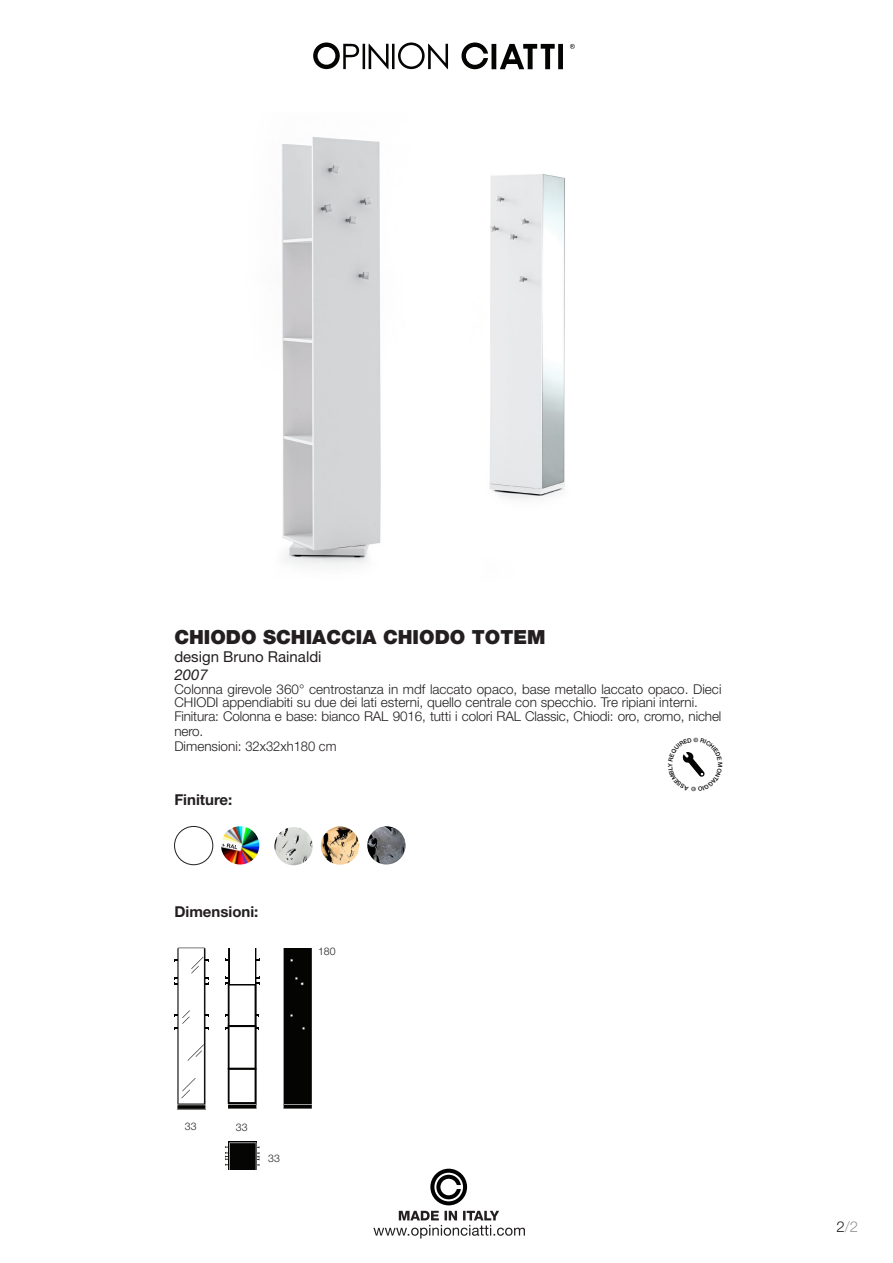
<style>
.page{position:relative;width:893px;height:1263px;background:#fff}
.page>*{position:absolute;margin:0;border:0;box-sizing:border-box;transform-origin:0 0}
.t1{font:900 19.5px "Helvetica Neue";color:#231f20}
.t2{font:700 15px "Helvetica Neue East A";color:#231f20}
.t3{font:15px "Helvetica Neue";color:#231f20}
.t4{font:italic 15px "Helvetica Neue";color:#231f20}
.t5{font:300 15px "Helvetica Neue";color:#939598}
.t6{font:300 13.5px/13.5px "Helvetica Neue";color:#231f20}
.t7{font:300 10.5px "Helvetica Neue";color:#231f20}
.s1{color:#231f20}
</style>
<div class="page">
<svg style="left:373px;top:1211px;width:152px;height:27px"></svg>
<svg style="left:430px;top:1169px;width:37px;height:36px"></svg>
<svg style="left:434px;top:1173px;width:29px;height:28px"></svg>
<svg style="left:436px;top:1174px;width:25px;height:26px"></svg>
<svg style="left:313px;top:42px;width:262px;height:27px"></svg>
<img style="left:281px;top:137px;width:284px;height:429px">
<div style="left:174px;top:826px;width:39px;height:39px;border:1px solid #231f20;border-radius:50%"></div>
<img style="left:221px;top:826px;width:38px;height:39px">
<svg style="left:222px;top:843px;width:15px;height:6px"></svg>
<img style="left:274px;top:827px;width:39px;height:38px;border-radius:19px">
<img style="left:321px;top:826px;width:38px;height:39px">
<img style="left:367px;top:826px;width:39px;height:38px;border-radius:19px">
<svg style="left:225px;top:948px;width:35px;height:161px"></svg>
<svg style="left:283px;top:948px;width:29px;height:161px;background:#0d0e0c"></svg>
<svg style="left:174px;top:947px;width:35px;height:162px"></svg>
<div style="left:228px;top:1141px;width:29px;height:29px;background:#050604"></div>
<svg style="left:225px;top:1142px;width:34px;height:28px"></svg>
<svg style="left:682px;top:752px;width:23px;height:25px"></svg>
<p class="t1" style="left:174px;top:626px;width:373px">CHIODO SCHIACCIA CHIODO TOTEM</p>
<p class="t3" style="left:174px;top:648px;width:149px">design Bruno Rainaldi</p>
<p class="t4" style="left:174px;top:666px;width:35px">2007</p>
<p class="t6" style="left:174px;top:682px;width:549px">Colonna girevole 360° centrostanza in mdf laccato opaco, base metallo laccato opaco. Dieci<br>CHIODI appendiabiti su due dei lati esterni, quello centrale con specchio. Tre ripiani interni.</p>
<p class="t6" style="left:174px;top:708px;width:549px;line-height:15px">Finitura: Colonna e base: bianco RAL 9016, tutti i colori RAL Classic, Chiodi: oro, cromo, nichel nero.</p>
<p class="t6" style="left:174px;top:739px;width:164px">Dimensioni: 32x32xh180 cm</p>
<p class="t2" style="left:174px;top:790px;width:60px">Finiture:</p>
<p class="t2" style="left:174px;top:902px;width:86px">Dimensioni:</p>
<p class="t7" style="left:318px;top:945px;width:19px">180</p>
<p class="t7" style="left:185px;top:1120px;width:13px">33</p>
<p class="t7" style="left:236px;top:1121px;width:13px">33</p>
<p class="t7" style="left:268px;top:1152px;width:13px">33</p>
<p class="t5" style="left:837px;top:1217px;width:23px"><span class="s1">2</span>/2</p>
</div>
